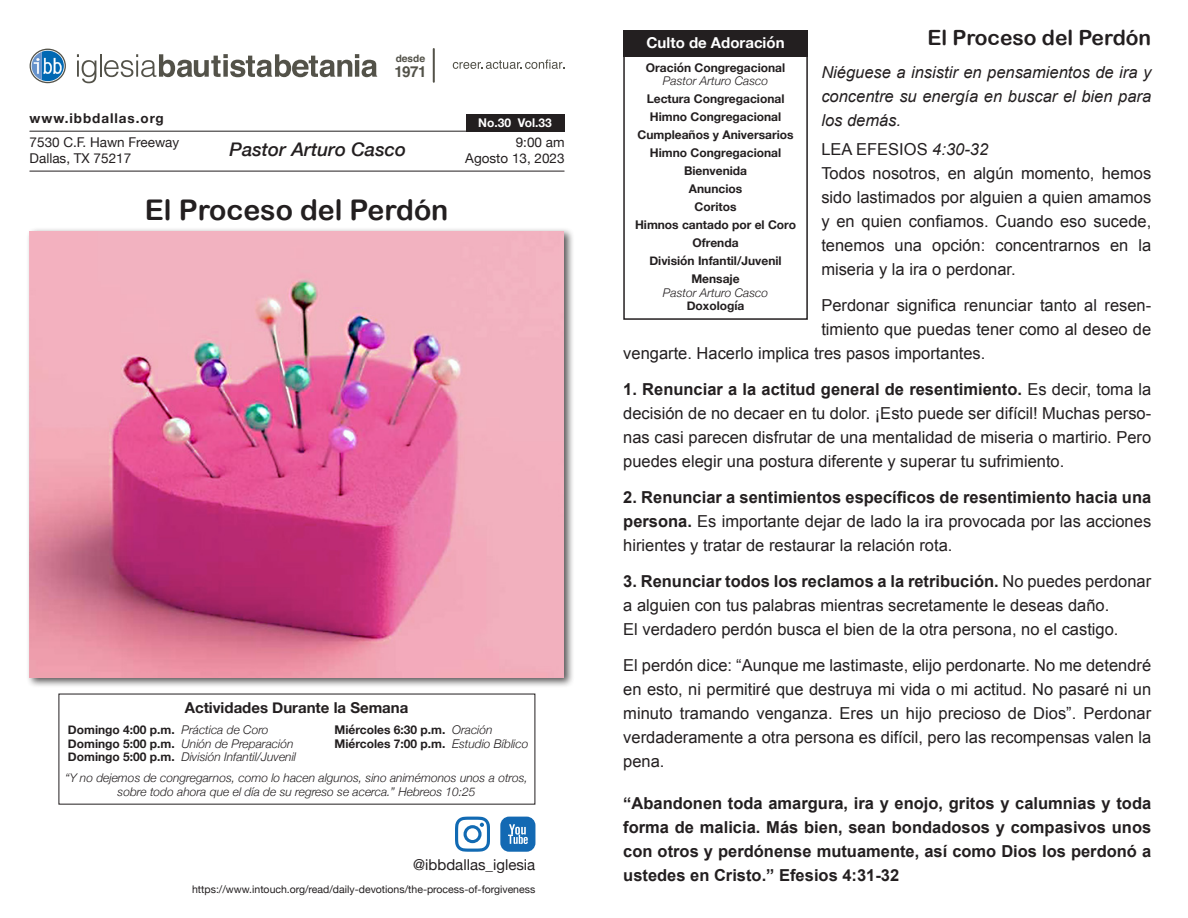
<style>
.page{position:relative;width:1188px;height:918px;background:#fff}
.page>*{position:absolute;margin:0;border:0;box-sizing:border-box;transform-origin:0 0}
.t1{font:28.5px "Arial Rounded MT Bold";color:#231f20}
.t2{font:21px "Arial Rounded MT Bold";color:#231f20}
.t3{font:italic 500 18.75px "Helvetica Neue";color:#231f20}
.t4{font:16.5px/24px "Arial";color:#231f20;text-align:justify}
.t5{font:700 16.5px/24px "Arial";color:#231f20;text-align:justify}
.t6{font:italic 16.5px/24px "Arial";color:#231f20;text-align:justify}
.t7{font:700 15.15px "Helvetica";color:#535249}
.t8{font:700 15px "Helvetica Neue";color:#231f20}
.t9{font:15px "Helvetica Neue";color:#231f20}
.t10{font:700 15px "Helvetica Neue";color:#fff}
.t11{font:13.5px "Helvetica Neue";color:#231f20}
.t12{font:700 13.5px "Helvetica Neue";letter-spacing:.07em;color:#231f20}
.t13{font:700 12px "Helvetica Neue";color:#231f20}
.t14{font:italic 300 12px "Helvetica Neue";color:#231f20}
.t15{font:700 12px "Helvetica Neue";color:#fff}
.t16{font:10.5px "Helvetica Neue";color:#231f20}
.t17{font:700 10.05px "Helvetica";color:#535249}
.s1{font-weight:300;font-style:italic}
.s2{font-weight:700;font-style:normal}
.s3{font-style:italic}
.s4{font-weight:700}
</style>
<div class="page">
<svg style="left:77px;top:54px;width:19px;height:29px"></svg>
<hr style="left:100px;top:54px;width:2px;height:23px;background:#535249">
<svg style="left:104px;top:54px;width:273px;height:23px"></svg>
<hr style="left:433px;top:49px;width:2px;height:33px;background:#535249">
<svg style="left:453px;top:60px;width:111px;height:9px"></svg>
<svg style="left:30px;top:49px;width:36px;height:34px"></svg>
<svg style="left:31px;top:50px;width:34px;height:32px"></svg>
<svg style="left:32px;top:51px;width:32px;height:30px"></svg>
<hr style="left:30px;top:131px;width:534px;height:1px;background:#231f20">
<hr style="left:30px;top:171px;width:534px;height:1px;background:#231f20">
<div style="left:466px;top:114px;width:99px;height:18px;background:#231f20"></div>
<div style="left:623px;top:48px;width:185px;height:272px;border:2px solid #231f20"></div>
<svg style="left:501px;top:817px;width:34px;height:35px"></svg>
<svg style="left:455px;top:817px;width:35px;height:35px"></svg>
<div style="left:26px;top:228px;width:549px;height:460px;background:#231f20;opacity:.75"></div>
<img style="left:30px;top:231px;width:534px;height:446px">
<div style="left:623px;top:31px;width:185px;height:26px;background:#231f20"></div>
<p class="t17" style="left:396px;top:50px;width:31px">desde</p>
<p class="t7" style="left:395px;top:59px;width:34px">1971</p>
<p class="t12" style="left:30px;top:108px;width:136px">www.ibbdallas.org</p>
<p class="t15" style="left:478px;top:113px;width:75px">No.30 Vol.33</p>
<p class="t11" style="left:30px;top:133px;width:151px">7530 C.F. Hawn Freeway</p>
<p class="t11" style="left:30px;top:149px;width:103px">Dallas, TX 75217</p>
<p class="t3" style="left:230px;top:133px;width:178px">Pastor Arturo Casco</p>
<p class="t1" style="left:145px;top:193px;width:305px">El Proceso del Perdón</p>
<p class="t11" style="left:516px;top:133px;width:50px">9:00 am</p>
<p class="t11" style="left:465px;top:149px;width:101px">Agosto 13, 2023</p>
<p class="t8" style="left:185px;top:696px;width:225px">Actividades Durante la Semana</p>
<p class="t13" style="left:68px;top:721px;width:202px">Domingo 4:00 p.m. <span class="s1">Práctica de Coro</span></p>
<p class="t13" style="left:335px;top:721px;width:160px">Miércoles 6:30 p.m. <span class="s1">Oración</span></p>
<p class="t14" style="left:68px;top:734px;width:227px"><span class="s2">Domingo 5:00 p.m.</span> Unión de Preparación</p>
<p class="t13" style="left:335px;top:734px;width:195px">Miércoles 7:00 p.m. <span class="s1">Estudio Bíblico</span></p>
<p class="t14" style="left:68px;top:748px;width:230px"><span class="s2">Domingo 5:00 p.m.</span> División Infantil/Juvenil</p>
<p class="t14" style="left:65px;top:769px;width:464px">“Y no dejemos de congregarnos, como lo hacen algunos, sino animémonos unos a otros,</p>
<p class="t14" style="left:118px;top:782px;width:359px">sobre todo ahora que el día de su regreso se acerca.” Hebreos 10:25</p>
<p class="t9" style="left:413px;top:854px;width:123px">@ibbdallas_iglesia</p>
<p class="t16" style="left:192px;top:882px;width:345px">https://www.intouch.org/read/daily-devotions/the-process-of-forgiveness</p>
<p class="t2" style="left:928px;top:25px;width:225px">El Proceso del Perdón</p>
<p class="t6" style="left:821px;top:61px;width:331px">Niéguese a insistir en pensamientos de ira y concentre su energía en buscar el bien para los demás.</p>
<p class="t4" style="left:821px;top:137px;width:168px">LEA EFESIOS <span class="s3">4:30-32</span></p>
<p class="t4" style="left:821px;top:161px;width:331px">Todos nosotros, en algún momento, hemos sido lastimados por alguien a quien amamos y en quien confiamos. Cuando eso sucede, tenemos una opción: concentrarnos en la miseria y la ira o perdonar.</p>
<p class="t4" style="left:821px;top:293px;width:331px">Perdonar significa renunciar tanto al resen-</p>
<p class="t4" style="left:821px;top:317px;width:331px">timiento que puedas tener como al deseo de</p>
<p class="t4" style="left:623px;top:341px;width:364px">vengarte. Hacerlo implica tres pasos importantes.</p>
<p class="t4" style="left:623px;top:377px;width:529px"><span class="s4">1. Renunciar a la actitud general de resentimiento.</span> Es decir, toma la decisión de no decaer en tu dolor. ¡Esto puede ser difícil! Muchas perso&shy;nas casi parecen disfrutar de una mentalidad de miseria o martirio. Pero puedes elegir una postura diferente y superar tu sufrimiento.</p>
<p class="t4" style="left:623px;top:485px;width:529px"><span class="s4">2. Renunciar a sentimientos específicos de resentimiento hacia una persona.</span> Es importante dejar de lado la ira provocada por las acciones hirientes y tratar de restaurar la relación rota.</p>
<p class="t4" style="left:623px;top:569px;width:529px"><span class="s4">3. Renunciar todos los reclamos a la retribución.</span> No puedes perdonar a alguien con tus palabras mientras secretamente le deseas daño.</p>
<p class="t4" style="left:623px;top:617px;width:497px">El verdadero perdón busca el bien de la otra persona, no el castigo.</p>
<p class="t4" style="left:623px;top:653px;width:529px">El perdón dice: “Aunque me lastimaste, elijo perdonarte. No me detendré en esto, ni permitiré que destruya mi vida o mi actitud. No pasaré ni un minuto tramando venganza. Eres un hijo precioso de Dios”. Perdonar verdaderamente a otra persona es difícil, pero las recompensas valen la pena.</p>
<p class="t5" style="left:623px;top:791px;width:530px">“Abandonen toda amargura, ira y enojo, gritos y calumnias y toda forma de malicia. Más bien, sean bondadosos y compasivos unos con otros y perdónense mutuamente, así como Dios los perdonó a ustedes en Cristo.” Efesios 4:31-32</p>
<p class="t10" style="left:647px;top:31px;width:140px">Culto de Adoración</p>
<p class="t13" style="left:646px;top:58px;width:141px">Oración Congregacional</p>
<p class="t14" style="left:663px;top:72px;width:107px">Pastor Arturo Casco</p>
<p class="t13" style="left:647px;top:90px;width:139px">Lectura Congregacional</p>
<p class="t13" style="left:650px;top:108px;width:133px">Himno Congregacional</p>
<p class="t13" style="left:638px;top:126px;width:157px">Cumpleaños y Aniversarios</p>
<p class="t13" style="left:650px;top:144px;width:133px">Himno Congregacional</p>
<p class="t13" style="left:684px;top:162px;width:65px">Bienvenida</p>
<p class="t13" style="left:689px;top:180px;width:55px">Anuncios</p>
<p class="t13" style="left:695px;top:198px;width:43px">Coritos</p>
<p class="t13" style="left:635px;top:216px;width:163px">Himnos cantado por el Coro</p>
<p class="t13" style="left:693px;top:234px;width:48px">Ofrenda</p>
<p class="t13" style="left:649px;top:252px;width:134px">División Infantil/Juvenil</p>
<p class="t13" style="left:691px;top:270px;width:50px">Mensaje</p>
<p class="t14" style="left:663px;top:283px;width:107px">Pastor Arturo Casco</p>
<p class="t13" style="left:687px;top:297px;width:59px">Doxología</p>
</div>
